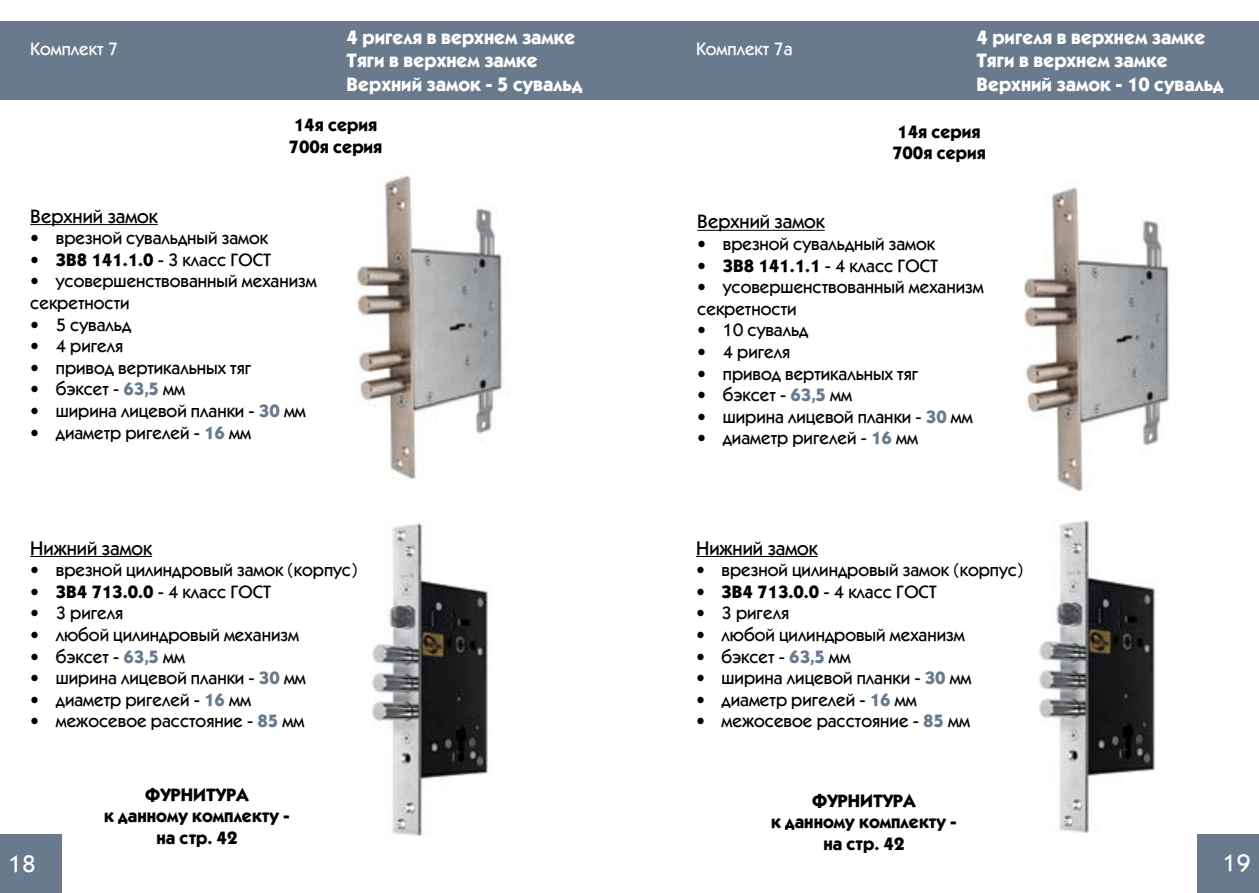
<style>
.page{position:relative;width:1259px;height:893px;background:#fff}
.page>*{position:absolute;margin:0;border:0;box-sizing:border-box;transform-origin:0 0}
.t1{font:500 24px "Kabel CTT";color:#fff}
.t2{font:500 19.5px/23.4px "Kabel CTT";color:#fff}
.t3{font:500 19.5px "Kabel CTT";color:#000}
.t4{font:500 18px/21.6px "Kabel CTT";color:#000}
.t5{font:500 18px/21.6px "Kabel CTT";color:#000}
.t6{font:500 18px "Kabel CTT";color:#fff}
.s1{font-style:inherit}
.s2{color:#697a8d}
</style>
<div class="page">
<div style="left:0;top:22px;width:1259px;height:78px;background:#697a8d"></div>
<hr style="left:30px;top:224px;width:128px;height:1px;background:#000">
<hr style="left:697px;top:230px;width:127px;height:1px;background:#000">
<hr style="left:30px;top:556px;width:122px;height:1px;background:#000">
<hr style="left:696px;top:556px;width:122px;height:1px;background:#000">
<img style="left:372px;top:523px;width:116px;height:313px">
<img style="left:1039px;top:520px;width:116px;height:313px">
<img style="left:356px;top:175px;width:146px;height:305px">
<img style="left:1023px;top:187px;width:146px;height:305px">
<div style="left:0;top:834px;width:62px;height:59px;background:#697a8d"></div>
<div style="left:1197px;top:834px;width:62px;height:59px;background:#697a8d"></div>
<p class="t6" style="left:30px;top:39px;width:89px">Комплект 7</p>
<p class="t2" style="left:347px;top:26px;width:237px">4 ригеля в верхнем замке<br>Тяги в верхнем замке<br>Верхний замок - 5 сувальд</p>
<p class="t6" style="left:696px;top:39px;width:98px">Комплект 7а</p>
<p class="t2" style="left:976px;top:26px;width:248px">4 ригеля в верхнем замке<br>Тяги в верхнем замке<br>Верхний замок - 10 сувальд</p>
<p class="t5" style="left:289px;top:114px;width:95px">14я серия<br>700я серия</p>
<p class="t5" style="left:892px;top:121px;width:95px">14я серия<br>700я серия</p>
<p class="t3" style="left:30px;top:205px;width:129px">Верхний замок</p>
<p class="t4" style="left:30px;top:227px;width:239px">• врезной сувальдный замок</p>
<p class="t5" style="left:30px;top:249px;width:242px">• ЗВ8 141.1.0 <span class="s1">- 3 класс ГОСТ</span></p>
<p class="t4" style="left:30px;top:270px;width:288px">• усовершенствованный механизм секретности</p>
<p class="t4" style="left:30px;top:314px;width:102px">• 5 сувальд</p>
<p class="t4" style="left:30px;top:335px;width:95px">• 4 ригеля</p>
<p class="t4" style="left:30px;top:357px;width:223px">• привод вертикальных тяг</p>
<p class="t4" style="left:30px;top:378px;width:156px">• бэксет - <span class="s2">63,5</span> мм</p>
<p class="t4" style="left:30px;top:400px;width:277px">• ширина лицевой планки - <span class="s2">30</span> мм</p>
<p class="t4" style="left:30px;top:422px;width:222px">• диаметр ригелей - <span class="s2">16</span> мм</p>
<p class="t3" style="left:30px;top:537px;width:123px">Нижний замок</p>
<p class="t4" style="left:30px;top:559px;width:329px">• врезной цилиндровый замок (корпус)</p>
<p class="t5" style="left:30px;top:581px;width:242px">• ЗВ4 713.0.0 <span class="s1">- 4 класс ГОСТ</span></p>
<p class="t4" style="left:30px;top:602px;width:95px">• 3 ригеля</p>
<p class="t4" style="left:30px;top:624px;width:270px">• любой цилиндровый механизм</p>
<p class="t4" style="left:30px;top:645px;width:156px">• бэксет - <span class="s2">63,5</span> мм</p>
<p class="t4" style="left:30px;top:667px;width:277px">• ширина лицевой планки - <span class="s2">30</span> мм</p>
<p class="t4" style="left:30px;top:689px;width:222px">• диаметр ригелей - <span class="s2">16</span> мм</p>
<p class="t4" style="left:30px;top:710px;width:275px">• межосевое расстояние - <span class="s2">85</span> мм</p>
<p class="t3" style="left:697px;top:211px;width:129px">Верхний замок</p>
<p class="t4" style="left:697px;top:233px;width:239px">• врезной сувальдный замок</p>
<p class="t5" style="left:697px;top:255px;width:242px">• ЗВ8 141.1.1 <span class="s1">- 4 класс ГОСТ</span></p>
<p class="t4" style="left:697px;top:276px;width:288px">• усовершенствованный механизм секретности</p>
<p class="t4" style="left:697px;top:319px;width:113px">• 10 сувальд</p>
<p class="t4" style="left:697px;top:341px;width:95px">• 4 ригеля</p>
<p class="t4" style="left:697px;top:362px;width:223px">• привод вертикальных тяг</p>
<p class="t4" style="left:697px;top:384px;width:156px">• бэксет - <span class="s2">63,5</span> мм</p>
<p class="t4" style="left:697px;top:406px;width:277px">• ширина лицевой планки - <span class="s2">30</span> мм</p>
<p class="t4" style="left:697px;top:427px;width:222px">• диаметр ригелей - <span class="s2">16</span> мм</p>
<p class="t3" style="left:696px;top:537px;width:123px">Нижний замок</p>
<p class="t4" style="left:696px;top:559px;width:329px">• врезной цилиндровый замок (корпус)</p>
<p class="t5" style="left:696px;top:581px;width:242px">• ЗВ4 713.0.0 <span class="s1">- 4 класс ГОСТ</span></p>
<p class="t4" style="left:696px;top:602px;width:95px">• 3 ригеля</p>
<p class="t4" style="left:696px;top:624px;width:270px">• любой цилиндровый механизм</p>
<p class="t4" style="left:696px;top:645px;width:156px">• бэксет - <span class="s2">63,5</span> мм</p>
<p class="t4" style="left:696px;top:667px;width:277px">• ширина лицевой планки - <span class="s2">30</span> мм</p>
<p class="t4" style="left:696px;top:689px;width:222px">• диаметр ригелей - <span class="s2">16</span> мм</p>
<p class="t4" style="left:696px;top:710px;width:275px">• межосевое расстояние - <span class="s2">85</span> мм</p>
<p class="t5" style="left:104px;top:784px;width:187px;text-align:center">ФУРНИТУРА<br>к данному комплекту - на стр. 42</p>
<p class="t5" style="left:771px;top:789px;width:187px;text-align:center">ФУРНИТУРА<br>к данному комплекту - на стр. 42</p>
<h1 class="t1" style="left:9px;top:850px;width:29px">18</h1>
<h1 class="t1" style="left:1223px;top:850px;width:29px">19</h1>
</div>
